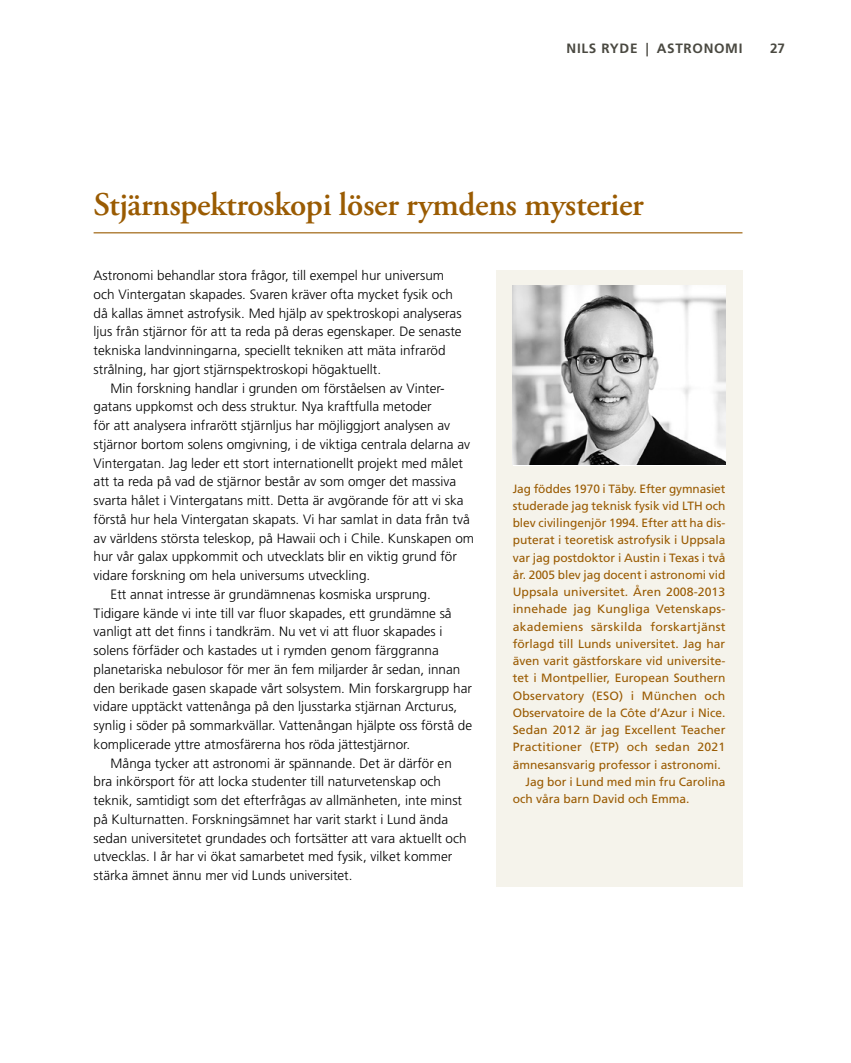
<style>
.page{position:relative;width:851px;height:1063px;background:#fff}
.page>*{position:absolute;margin:0;border:0;box-sizing:border-box;transform-origin:0 0}
.t1{font:600 33px "Adobe Garamond Pro";letter-spacing:-.01em;color:#9a5b02}
.t2{font:300 13.5px/18.8px "Frutiger LT Std";color:#000}
.t3{font:700 13.5px "Frutiger LT Std";letter-spacing:.05em;color:#4a4941}
.t4{font:12px "Frutiger LT Std";color:#9a5b02}
.t5{font:12px "Frutiger LT Std";letter-spacing:.02em;color:#9a5b02}
</style>
<div class="page">
<div style="left:495px;top:270px;width:247px;height:617px;background:#f5f3eb"></div>
<img style="left:512px;top:286px;width:213px;height:179px">
<hr style="left:94px;top:232px;width:648px;height:1px;background:#9a5b02">
<p class="t3" style="left:566px;top:40px;width:177px">NILS RYDE | ASTRONOMI</p>
<p class="t3" style="left:769px;top:40px;width:17px">27</p>
<h1 class="t1" style="left:94px;top:186px;width:551px">Stjärnspektroskopi löser rymdens mysterier</h1>
<p class="t2" style="left:94px;top:266px;width:369px">Astronomi behandlar stora frågor, till exempel hur universum och Vintergatan skapades. Svaren kräver ofta mycket fysik och då kallas ämnet astrofysik. Med hjälp av spektroskopi analyseras ljus från stjärnor för att ta reda på deras egenskaper. De senaste tekniska landvinningarna, speciellt tekniken att mäta infraröd strålning, har gjort stjärnspektroskopi högaktuellt.</p>
<p class="t2" style="left:111px;top:379px;width:335px">Min forskning handlar i grunden om förståelsen av Vinter-</p>
<p class="t2" style="left:94px;top:398px;width:339px">gatans uppkomst och dess struktur. Nya kraftfulla metoder</p>
<p class="t2" style="left:94px;top:416px;width:358px">för att analysera infrarött stjärnljus har möjliggjort analysen av</p>
<p class="t2" style="left:94px;top:435px;width:378px">stjärnor bortom solens omgivning, i de viktiga centrala delarna av</p>
<p class="t2" style="left:94px;top:454px;width:371px">Vintergatan. Jag leder ett stort internationellt projekt med målet</p>
<p class="t2" style="left:94px;top:473px;width:364px">att ta reda på vad de stjärnor består av som omger det massiva</p>
<p class="t2" style="left:94px;top:491px;width:371px">svarta hålet i Vintergatans mitt. Detta är avgörande för att vi ska</p>
<p class="t2" style="left:94px;top:510px;width:377px">förstå hur hela Vintergatan skapats. Vi har samlat in data från två</p>
<p class="t2" style="left:94px;top:529px;width:382px">av världens största teleskop, på Hawaii och i Chile. Kunskapen om</p>
<p class="t2" style="left:94px;top:548px;width:365px">hur vår galax uppkommit och utvecklats blir en viktig grund för</p>
<p class="t2" style="left:94px;top:566px;width:278px">vidare forskning om hela universums utveckling.</p>
<p class="t2" style="left:111px;top:585px;width:322px">Ett annat intresse är grundämnenas kosmiska ursprung.</p>
<p class="t2" style="left:94px;top:604px;width:359px">Tidigare kände vi inte till var fluor skapades, ett grundämne så</p>
<p class="t2" style="left:94px;top:623px;width:350px">vanligt att det finns i tandkräm. Nu vet vi att fluor skapades i</p>
<p class="t2" style="left:94px;top:641px;width:347px">solens förfäder och kastades ut i rymden genom färggranna</p>
<p class="t2" style="left:94px;top:660px;width:368px">planetariska nebulosor för mer än fem miljarder år sedan, innan</p>
<p class="t2" style="left:94px;top:679px;width:380px">den berikade gasen skapade vårt solsystem. Min forskargrupp har</p>
<p class="t2" style="left:94px;top:698px;width:365px">vidare upptäckt vattenånga på den ljusstarka stjärnan Arcturus,</p>
<p class="t2" style="left:94px;top:716px;width:380px">synlig i söder på sommarkvällar. Vattenångan hjälpte oss förstå de</p>
<p class="t2" style="left:94px;top:735px;width:318px">komplicerade yttre atmosfärerna hos röda jättestjärnor.</p>
<p class="t2" style="left:111px;top:754px;width:343px">Många tycker att astronomi är spännande. Det är därför en</p>
<p class="t2" style="left:94px;top:773px;width:349px">bra inkörsport för att locka studenter till naturvetenskap och</p>
<p class="t2" style="left:94px;top:791px;width:370px">teknik, samtidigt som det efterfrågas av allmänheten, inte minst</p>
<p class="t2" style="left:94px;top:810px;width:356px">på Kulturnatten. Forskningsämnet har varit starkt i Lund ända</p>
<p class="t2" style="left:94px;top:829px;width:374px">sedan universitetet grundades och fortsätter att vara aktuellt och</p>
<p class="t2" style="left:94px;top:848px;width:360px">utvecklas. I år har vi ökat samarbetet med fysik, vilket kommer</p>
<p class="t2" style="left:94px;top:866px;width:260px">stärka ämnet ännu mer vid Lunds universitet.</p>
<p class="t4" style="left:512px;top:481px;width:214px">Jag föddes 1970 i Täby. Efter gymnasiet</p>
<p class="t4" style="left:512px;top:499px;width:214px">studerade jag teknisk fysik vid LTH och</p>
<p class="t4" style="left:512px;top:516px;width:214px">blev civilingenjör 1994. Efter att ha dis-</p>
<p class="t4" style="left:512px;top:533px;width:214px">puterat i teoretisk astrofysik i Uppsala</p>
<p class="t4" style="left:512px;top:550px;width:214px">var jag postdoktor i Austin i Texas i två</p>
<p class="t4" style="left:512px;top:568px;width:214px">år. 2005 blev jag docent i astronomi vid</p>
<p class="t4" style="left:512px;top:585px;width:214px">Uppsala universitet. Åren 2008-2013</p>
<p class="t4" style="left:512px;top:602px;width:214px">innehade jag Kungliga Vetenskaps-</p>
<p class="t5" style="left:512px;top:619px;width:214px">akademiens särskilda forskartjänst</p>
<p class="t4" style="left:512px;top:637px;width:214px">förlagd till Lunds universitet. Jag har</p>
<p class="t4" style="left:512px;top:654px;width:214px">även varit gästforskare vid universite-</p>
<p class="t4" style="left:512px;top:671px;width:214px">tet i Montpellier, European Southern</p>
<p class="t5" style="left:512px;top:688px;width:214px">Observatory (ESO) i München och</p>
<p class="t4" style="left:512px;top:706px;width:214px">Observatoire de la Côte d’Azur i Nice.</p>
<p class="t4" style="left:512px;top:723px;width:214px">Sedan 2012 är jag Excellent Teacher</p>
<p class="t5" style="left:512px;top:740px;width:214px">Practitioner (ETP) och sedan 2021</p>
<p class="t4" style="left:512px;top:757px;width:210px">ämnesansvarig professor i astronomi.</p>
<p class="t4" style="left:525px;top:775px;width:201px">Jag bor i Lund med min fru Carolina</p>
<p class="t4" style="left:512px;top:792px;width:178px">och våra barn David och Emma.</p>
</div>
